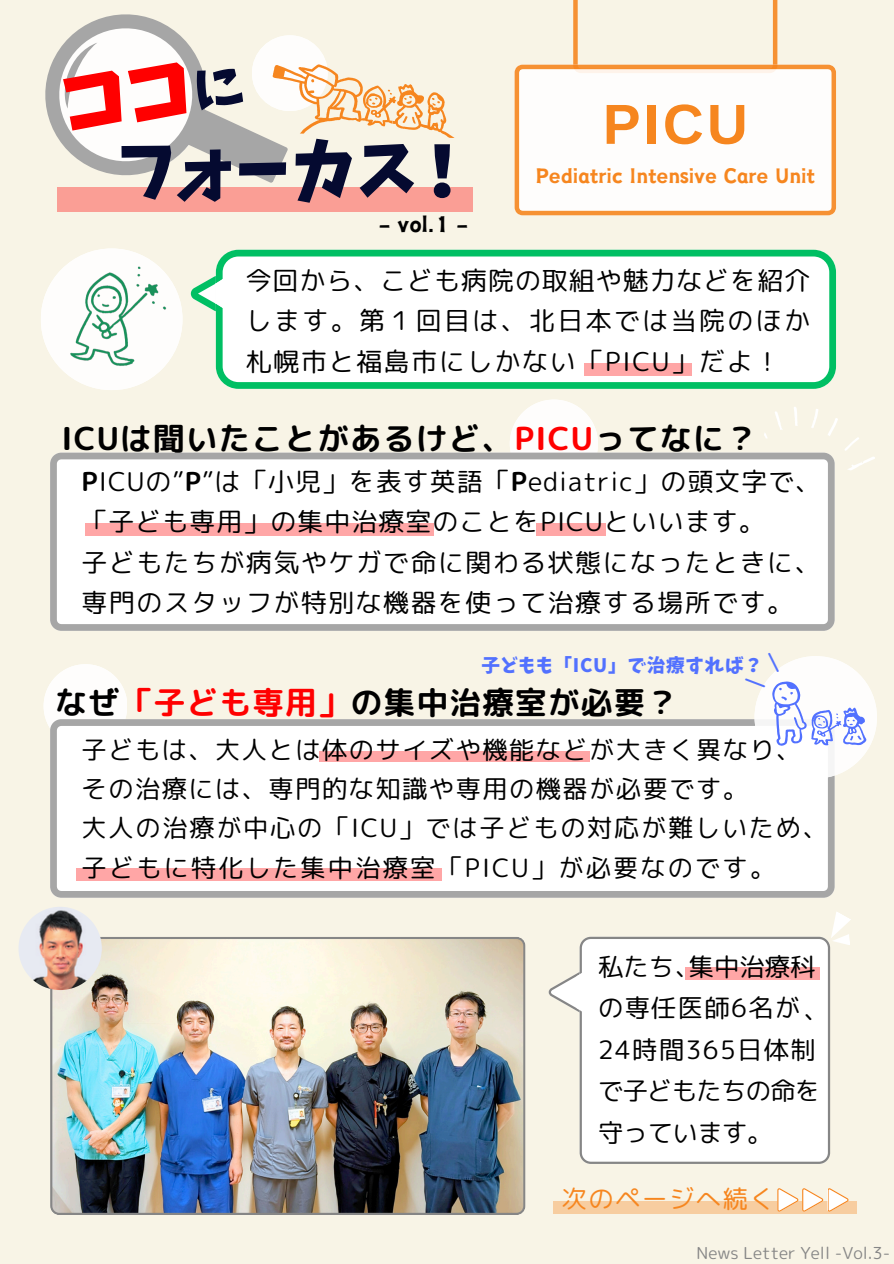
<style>
.page{position:relative;width:894px;height:1264px;background:#fff}
.page>*{position:absolute;margin:0;border:0;box-sizing:border-box;transform-origin:0 0}
.t1{font:70.8px "Keifont";color:#050a30}
.t2{font:67.8px "Keifont";letter-spacing:-.025em;color:#050a30}
.t3{font:700 56.4px "Arimo";color:#f6861f}
.t4{font:31.5px "rounded mplus 1 p bold";letter-spacing:.04em;color:#000}
.t5{font:25.95px/40.5px "rounded mplus 1 p regular";letter-spacing:.06em;color:#000;text-align:justify}
.t6{font:25.95px "rounded mplus 1 p regular";letter-spacing:.04em;color:#000}
.t7{font:25.35px "rounded mplus 1 p regular";color:#000}
.t8{font:25.35px "rounded mplus 1 p regular";letter-spacing:.055em;color:#000}
.t9{font:25.35px "rounded mplus 1 p regular";letter-spacing:.05em;color:#000}
.t10{font:25.35px "rounded mplus 1 p regular";letter-spacing:-.03em;color:#000}
.t11{font:25.35px "rounded mplus 1 p regular";letter-spacing:.06em;color:#f6861f}
.t12{font:25.2px/39.3px "rounded mplus 1 p regular";letter-spacing:.065em;color:#000}
.t13{font:24.3px "Canva Joy Hei JP";color:#000}
.t14{font:22.65px "Canva Joy Hei JP";color:#f6861f}
.t15{font:18.6px "Keifont";letter-spacing:.04em;color:#5271ff}
.t16{font:16.5px "rounded mplus 1 p regular";color:#868686}
.s1{color:#f00}
.s2{font-family:"rounded mplus 1 p bold"}
</style>
<div class="page">
<div style="left:0;top:0;width:893px;height:1263px;background:#f8f4e6"></div>
<svg style="left:41px;top:248px;width:141px;height:142px"></svg>
<svg style="left:510px;top:399px;width:87px;height:53px"></svg>
<svg style="left:50px;top:452px;width:784px;height:178px"></svg>
<div style="left:85px;top:524px;width:348px;height:12px;background:#ffa6a6"></div>
<div style="left:536px;top:524px;width:69px;height:12px;background:#ffa6a6"></div>
<div style="left:57px;top:187px;width:415px;height:24px;background:#fa9e95"></div>
<svg style="left:57px;top:14px;width:194px;height:198px"></svg>
<svg style="left:573px;top:0;width:203px;height:65px"></svg>
<svg style="left:514px;top:65px;width:321px;height:150px"></svg>
<img style="left:61px;top:253px;width:115px;height:119px">
<svg style="left:216px;top:250px;width:619px;height:139px"></svg>
<div style="left:584px;top:363px;width:107px;height:12px;background:#ffa6a6"></div>
<svg style="left:191px;top:273px;width:42px;height:41px"></svg>
<svg style="left:44px;top:664px;width:83px;height:64px"></svg>
<svg style="left:50px;top:719px;width:784px;height:178px"></svg>
<div style="left:319px;top:750px;width:271px;height:11px;background:#ffa6a6"></div>
<div style="left:77px;top:868px;width:365px;height:12px;background:#ffa6a6"></div>
<img style="left:50px;top:937px;width:475px;height:277px">
<svg style="left:811px;top:409px;width:7px;height:19px"></svg>
<svg style="left:764px;top:407px;width:34px;height:32px"></svg>
<svg style="left:827px;top:418px;width:48px;height:63px"></svg>
<img style="left:18px;top:906px;width:84px;height:84px;border-radius:50%">
<div style="left:579px;top:936px;width:250px;height:227px;background:#fff"></div>
<svg style="left:548px;top:967px;width:47px;height:49px"></svg>
<div style="left:685px;top:967px;width:134px;height:12px;background:#ffa6a6"></div>
<svg style="left:831px;top:912px;width:20px;height:33px"></svg>
<div style="left:553px;top:1200px;width:303px;height:13px;background:#f7cda0"></div>
<svg style="left:777px;top:1188px;width:71px;height:23px"></svg>
<svg style="left:45px;top:22px;width:410px;height:161px"></svg>
<svg style="left:744px;top:656px;width:132px;height:122px"></svg>
<h3 class="t2" style="left:116px;top:136px;width:304px">フォーカス</h3>
<p class="t1" style="left:406px;top:136px;width:72px">！</p>
<p class="t13" style="left:379px;top:213px;width:90px">- vol.1 -</p>
<p class="t3" style="left:602px;top:93px;width:146px">PICU</p>
<p class="t14" style="left:535px;top:165px;width:281px">Pediatric Intensive Care Unit</p>
<h6 class="t5" style="left:245px;top:260px;width:566px">今回から、こども病院の取組や魅力などを紹介します。第１回目は、北日本では当院のほか札幌市と福島市にしかない「PICU」だよ！</h6>
<p class="t4" style="left:61px;top:415px;width:697px">ICUは聞いたことがあるけど、<span class="s1">PICU</span>ってなに？</p>
<p class="t6" style="left:82px;top:463px;width:740px"><span class="s2">P</span>ICUの”<span class="s2">P</span>”は「小児」を表す英語「<span class="s2">P</span>ediatric」の頭文字で、</p>
<h1 class="t6" style="left:82px;top:503px;width:684px">「子ども専用」の集中治療室のことをPICUといいます。</h1>
<p class="t5" style="left:82px;top:541px;width:740px">子どもたちが病気やケガで命に関わる状態になったときに、</p>
<p class="t5" style="left:82px;top:582px;width:712px">専門のスタッフが特別な機器を使って治療する場所です。</p>
<p class="t15" style="left:481px;top:656px;width:282px">子どもも「ICU」で治療すれば？</p>
<p class="t4" style="left:55px;top:680px;width:624px">なぜ<span class="s1">「子ども専用」</span>の集中治療室が必要？</p>
<p class="t12" style="left:82px;top:729px;width:747px">子どもは、大人とは体のサイズや機能などが大きく異なり、その治療には、専門的な知識や専用の機器が必要です。<br>大人の治療が中心の「ICU」では子どもの対応が難しいため、子どもに特化した集中治療室「PICU」が必要なのです。</p>
<p class="t7" style="left:598px;top:948px;width:219px">私たち集中治療科</p>
<h5 class="t9" style="left:598px;top:989px;width:232px">の専任医師6名が、</h5>
<h6 class="t8" style="left:598px;top:1031px;width:219px">24時間365日体制</h6>
<p class="t10" style="left:598px;top:1073px;width:224px">で子どもたちの命を</p>
<p class="t7" style="left:598px;top:1114px;width:176px">守っています。</p>
<p class="t7" style="left:675px;top:948px;width:27px">、</p>
<p class="t11" style="left:561px;top:1181px;width:215px">次のページへ続く</p>
<p class="t16" style="left:696px;top:1241px;width:195px">News Letter Yell -Vol.3-</p>
</div>
